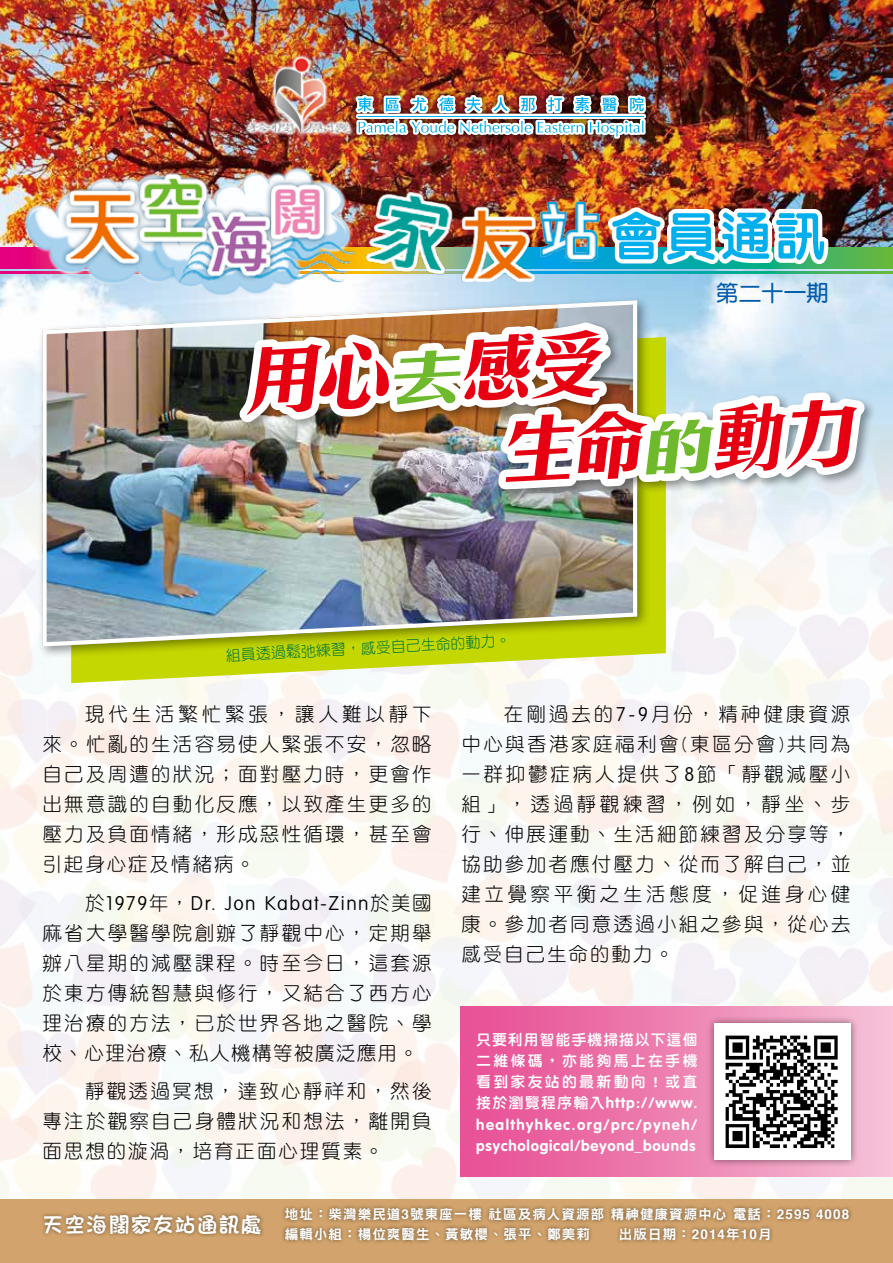
<style>
.page{position:relative;width:893px;height:1263px;background:#fff}
.page>*{position:absolute;margin:0;border:0;box-sizing:border-box;transform-origin:0 0}
.t1{font:italic 700 75px/82.5px "C Hei 3";color:#e60012}
.t2{font:22.5px "DF Yuan Std W7";color:#005bac}
.t3{font:19.5px/30px "DF Yuan Std W3";letter-spacing:.115em;color:#000;text-align:justify}
.t4{font:100 19.5px "VAG Rounded";letter-spacing:.075em;color:#000}
.t5{font:700 15px/21.3px "VAG Rounded";letter-spacing:.05em;color:#fff;text-align:justify}
.t6{font:15px/21.3px "DF Yuan Std W8";letter-spacing:.145em;color:#fff;text-align:justify}
.t7{font:15px "DF Yuan Std W3";color:#00743f}
.t8{font:13.5px/19.5px "DF Hei Std W9";letter-spacing:.08em;color:#fff}
.s1{font-size:60px;color:#6fba2c}
.s2{font-family:"DF Yuan Std W3";font-weight:400}
.s3{font-family:"VAG Rounded";font-weight:100}
.s4{font-family:"DF Yuan Std W8";font-weight:400}
.s5{font-family:"Helvetica";font-weight:700}
</style>
<div class="page">
<img style="left:0;top:606px;width:893px;height:593px">
<img style="left:0;top:0;width:893px;height:606px">
<div style="left:0;top:1199px;width:893px;height:64px;background:#d2a36c"></div>
<svg style="left:71px;top:501px;width:595px;height:182px"></svg>
<div style="left:38px;top:296px;width:613px;height:364px;background:#000;opacity:.4"></div>
<img style="left:40px;top:308px;width:599px;height:341px">
<div style="left:349px;top:88px;width:304px;height:57px;background:#000;opacity:.75"></div>
<div style="left:236px;top:319px;width:640px;height:182px;background:#000;opacity:.4"></div>
<img style="left:440px;top:163px;width:208px;height:160px">
<img style="left:167px;top:323px;width:721px;height:175px">
<svg style="left:0;top:272px;width:893px;height:2px"></svg>
<svg style="left:0;top:247px;width:893px;height:22px"></svg>
<img style="left:351px;top:89px;width:297px;height:74px">
<hr style="left:358px;top:116px;width:286px;height:1px;background:#00afec">
<img style="left:625px;top:200px;width:208px;height:70px">
<div style="left:281px;top:1204px;width:572px;height:41px;background:#000;opacity:.5"></div>
<div style="left:40px;top:1210px;width:225px;height:28px;background:#000;opacity:.5"></div>
<img style="left:240px;top:51px;width:119px;height:92px">
<div style="left:461px;top:1006px;width:432px;height:170px;background:linear-gradient(to right,#e74a91,#f5c0d6)"></div>
<div style="left:706px;top:1015px;width:152px;height:152px;background:#000;opacity:.5"></div>
<img style="left:715px;top:1024px;width:135px;height:135px">
<img style="left:7px;top:152px;width:618px;height:156px">
<p class="t2" style="left:716px;top:281px;width:114px">第二十一期</p>
<h1 class="t1" style="left:491px;top:332px;width:358px;text-indent:-252px;rotate:-3deg">用心<span class="s1">去</span>感受<br>生命<span class="s1">的</span>動力</h1>
<p class="t7" style="left:226px;top:647px;width:287px;rotate:-3deg">組員透過鬆弛練習，感受自己生命的動力。</p>
<p class="t3" style="left:43px;top:699px;width:391px;text-indent:43px">現代生活繁忙緊張，讓人難以靜下來。忙亂的生活容易使人緊張不安，忽略自己及周遭的狀況；面對壓力時，更會作出無意識的自動化反應，以致產生更多的壓力及負面情緒，形成惡性循環，甚至會引起身心症及情緒病。</p>
<p class="t4" style="left:85px;top:892px;width:348px"><span class="s2">於</span>1979<span class="s2">年，</span>Dr. Jon Kabat-Zinn<span class="s2">於美國</span></p>
<p class="t3" style="left:43px;top:917px;width:391px">麻省大學醫學院創辦了靜觀中心，定期舉辦八星期的減壓課程。時至今日，這套源於東方傳統智慧與修行，又結合了西方心理治療的方法，已於世界各地之醫院、學校、心理治療、私人機構等被廣泛應用。</p>
<p class="t3" style="left:43px;top:1076px;width:391px;text-indent:43px">靜觀透過冥想，達致心靜祥和，然後專注於觀察自己身體狀況和想法，離開負面思想的漩渦，培育正面心理質素。</p>
<p class="t3" style="left:461px;top:699px;width:391px;text-indent:43px">在剛過去的<span class="s3">7-9</span>月份，精神健康資源中心與香港家庭福利會(東區分會)共同為一群抑鬱症病人提供了<span class="s3">8</span>節「靜觀減壓小組」，透過靜觀練習，例如，靜坐、步行、伸展運動、生活細節練習及分享等，協助參加者應付壓力、從而了解自己，並建立覺察平衡之生活態度，促進身心健康。參加者同意透過小組之參與，從心去感受自己生命的動力。</p>
<p class="t6" style="left:476px;top:1028px;width:223px">只要利用智能手機掃描以下這個二維條碼，亦能夠馬上在手機看到家友站的最新動向！或直</p>
<p class="t5" style="left:476px;top:1092px;width:223px"><span class="s4">接於瀏覽程序輸入</span>http://www. healthyhkec.org/prc/pyneh/ psychological/beyond_bounds</p>
<p class="t8" style="left:43px;top:1204px;width:808px;text-indent:242px">地址：柴灣樂民道<span class="s5">3</span>號東座一樓 社區及病人資源部 精神健康資源中心 電話：<span class="s5">2595 4008</span><sup>天空海闊家友站通訊處</sup> 編輯小組：楊位爽醫生、黃敏櫻、張平、鄭美莉</p>
<p class="t8" style="left:619px;top:1224px;width:154px">出版日期：<span class="s5">2014</span>年<span class="s5">10</span>月</p>
</div>
